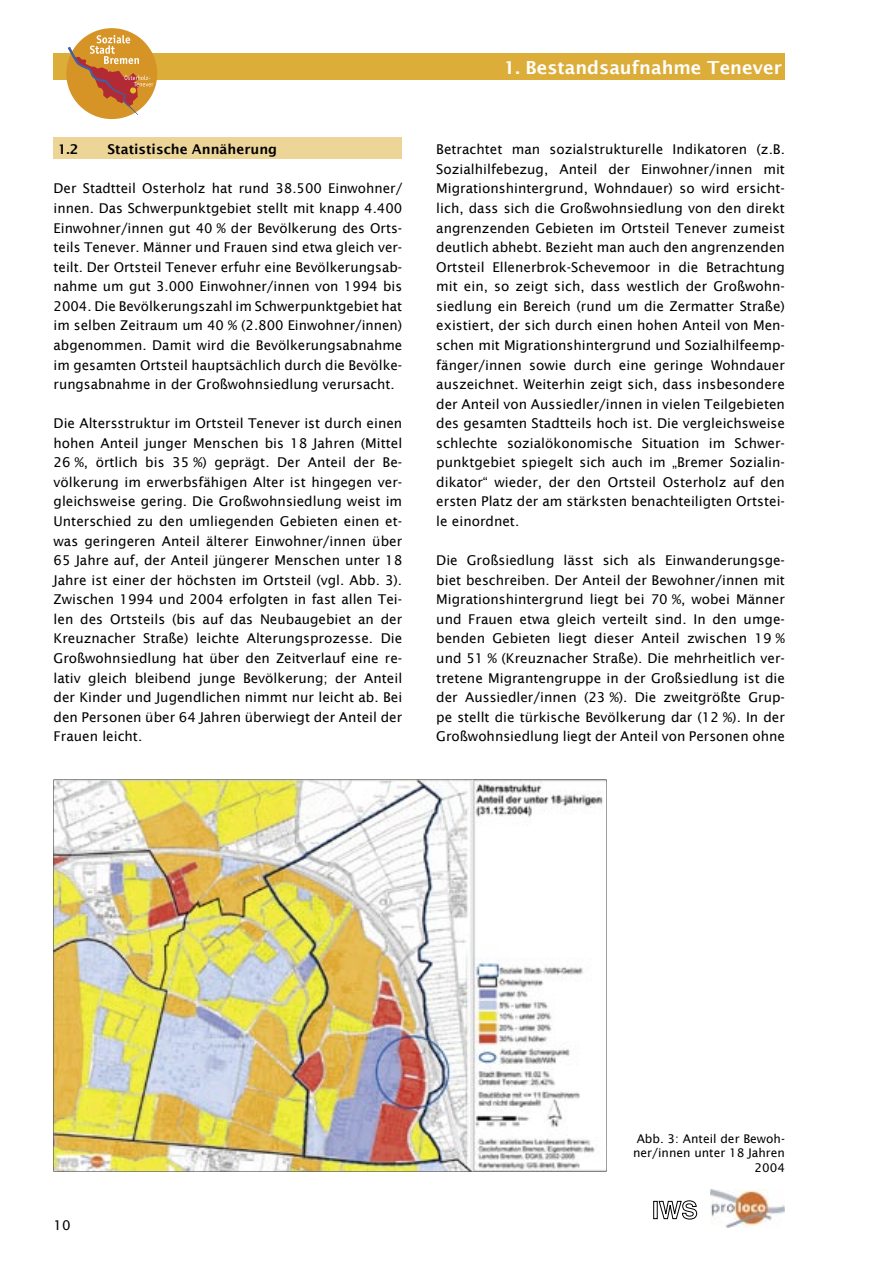
<style>
.page{position:relative;width:893px;height:1263px;background:#fff}
.page>*{position:absolute;margin:0;border:0;box-sizing:border-box;transform-origin:0 0}
.t1{font:600 18px "Lucida Sans";color:#fff}
.t2{font:13.5px/19.5px "Lucida Sans";color:#000;text-align:justify}
.t3{font:600 13.5px "Lucida Sans";color:#000}
.t4{font:12px/14.4px "Lucida Sans";color:#000;text-align:right}
</style>
<div class="page">
<div style="left:653px;top:1201px;width:5px;height:18px;border:1px solid #000"></div>
<svg style="left:658px;top:1200px;width:39px;height:20px"></svg>
<img style="left:710px;top:1190px;width:75px;height:38px">
<div style="left:54px;top:54px;width:731px;height:26px;background:#ddad3a"></div>
<div style="left:66px;top:28px;width:91px;height:91px;background:#d69326;border-radius:50%"></div>
<svg style="left:68px;top:35px;width:85px;height:80px"></svg>
<div style="left:54px;top:138px;width:348px;height:21px;background:#edd598"></div>
<img style="left:54px;top:780px;width:552px;height:391px">
<p class="t3" style="left:58px;top:142px;width:22px">1.2</p>
<p class="t3" style="left:108px;top:142px;width:171px">Statistische Annäherung</p>
<p class="t2" style="left:54px;top:179px;width:350px">Der Stadtteil Osterholz hat rund 38.500 Einwohner/ innen. Das Schwerpunktgebiet stellt mit knapp 4.400<br>Einwohner/innen gut 40 % der Bevölkerung des Orts&shy;teils Tenever. Männer und Frauen sind etwa gleich ver&shy;teilt. Der Ortsteil Tenever erfuhr eine Bevölkerungsab&shy;nahme um gut 3.000 Einwohner/innen von 1994 bis 2004. Die Bevölkerungszahl im Schwerpunktgebiet hat im selben Zeitraum um 40 % (2.800 Einwohner/innen) abgenommen. Damit wird die Bevölkerungsabnahme im gesamten Ortsteil hauptsächlich durch die Bevölke&shy;rungsabnahme in der Großwohnsiedlung verursacht.</p>
<p class="t2" style="left:54px;top:414px;width:350px">Die Altersstruktur im Ortsteil Tenever ist durch einen hohen Anteil junger Menschen bis 18 Jahren (Mittel 26 %, örtlich bis 35 %) geprägt. Der Anteil der Be&shy;völkerung im erwerbsfähigen Alter ist hingegen ver&shy;gleichsweise gering. Die Großwohnsiedlung weist im Unterschied zu den umliegenden Gebieten einen et&shy;was geringeren Anteil älterer Einwohner/innen über 65 Jahre auf, der Anteil jüngerer Menschen unter 18<br>Jahre ist einer der höchsten im Ortsteil (vgl. Abb. 3).<br>Zwischen 1994 und 2004 erfolgten in fast allen Tei&shy;len des Ortsteils (bis auf das Neubaugebiet an der Kreuznacher Straße) leichte Alterungsprozesse. Die Großwohnsiedlung hat über den Zeitverlauf eine re&shy;lativ gleich bleibend junge Bevölkerung; der Anteil der Kinder und Jugendlichen nimmt nur leicht ab. Bei den Personen über 64 Jahren überwiegt der Anteil der Frauen leicht.</p>
<h1 class="t1" style="left:504px;top:57px;width:280px">1. Bestandsaufnahme Tenever</h1>
<p class="t2" style="left:436px;top:140px;width:350px">Betrachtet man sozialstrukturelle Indikatoren (z.B.<br>Sozialhilfebezug, Anteil der Einwohner/innen mit Migrationshintergrund, Wohndauer) so wird ersicht&shy;lich, dass sich die Großwohnsiedlung von den direkt angrenzenden Gebieten im Ortsteil Tenever zumeist deutlich abhebt. Bezieht man auch den angrenzenden Ortsteil Ellenerbrok-Schevemoor in die Betrachtung mit ein, so zeigt sich, dass westlich der Großwohn&shy;siedlung ein Bereich (rund um die Zermatter Straße) existiert, der sich durch einen hohen Anteil von Men&shy;schen mit Migrationshintergrund und Sozialhilfeemp&shy;fänger/innen sowie durch eine geringe Wohndauer auszeichnet. Weiterhin zeigt sich, dass insbesondere der Anteil von Aussiedler/innen in vielen Teilgebieten des gesamten Stadtteils hoch ist. Die vergleichsweise schlechte sozialökonomische Situation im Schwer&shy;punktgebiet spiegelt sich auch im „Bremer Sozialin&shy;dikator“ wieder, der den Ortsteil Osterholz auf den ersten Platz der am stärksten benachteiligten Ortstei&shy;le einordnet.</p>
<p class="t2" style="left:436px;top:550px;width:350px">Die Großsiedlung lässt sich als Einwanderungsge&shy;biet beschreiben. Der Anteil der Bewohner/innen mit Migrationshintergrund liegt bei 70 %, wobei Männer und Frauen etwa gleich verteilt sind. In den umge&shy;benden Gebieten liegt dieser Anteil zwischen 19 % und 51 % (Kreuznacher Straße). Die mehrheitlich ver&shy;tretene Migrantengruppe in der Großsiedlung ist die der Aussiedler/innen (23 %). Die zweitgrößte Grup&shy;pe stellt die türkische Bevölkerung dar (12 %). In der Großwohnsiedlung liegt der Anteil von Personen ohne</p>
<p class="t2" style="left:54px;top:1216px;width:19px">10</p>
<p class="t4" style="left:633px;top:1131px;width:153px">Abb. 3: Anteil der Bewoh&shy;ner/innen unter 18 Jahren<br>2004</p>
</div>
